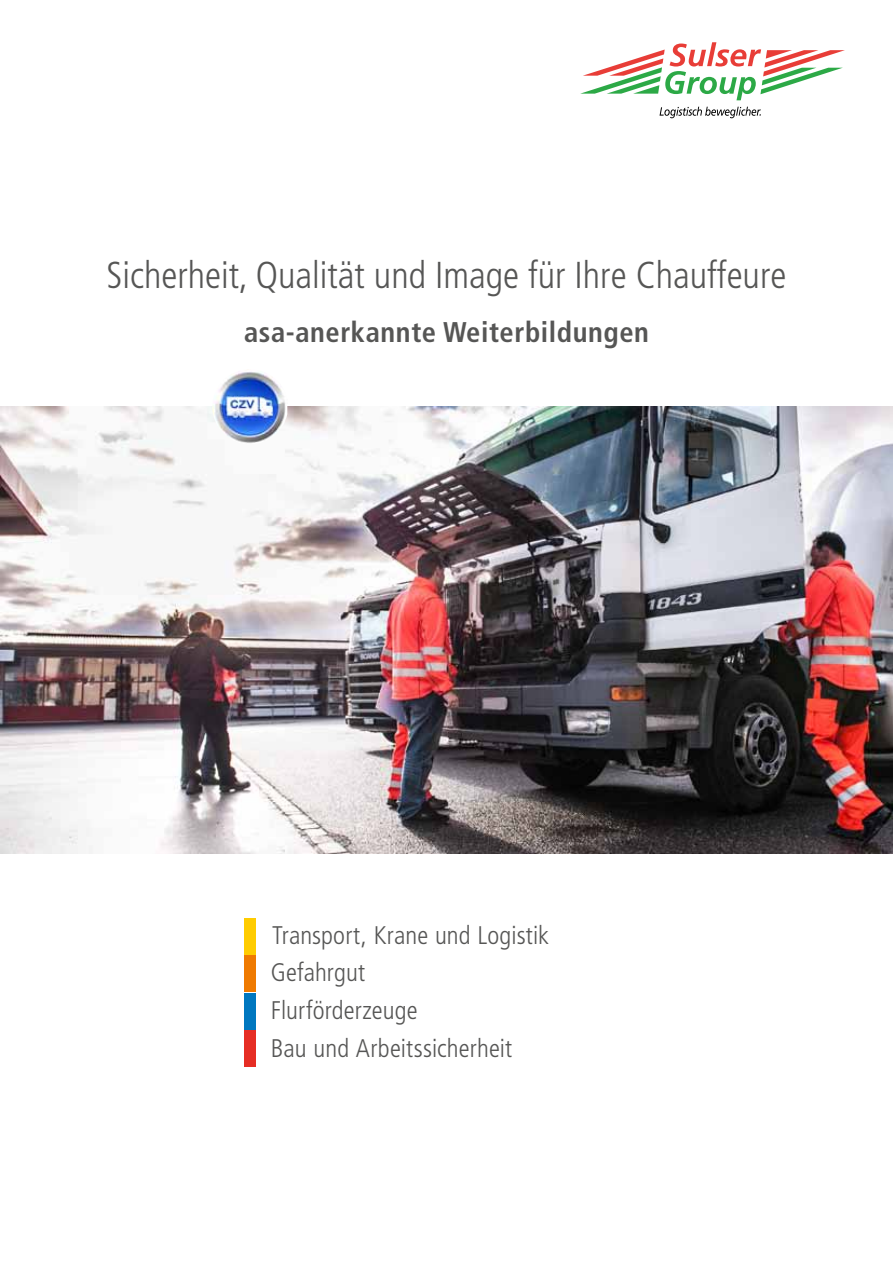
<style>
.page{position:relative;width:893px;height:1263px;background:#fff}
.page>*{position:absolute;margin:0;border:0;box-sizing:border-box;transform-origin:0 0}
.t1{font:300 condensed 37.5px "Frutiger";color:#565655}
.t2{font:700 condensed 28.5px "Frutiger";letter-spacing:.02em;color:#565655}
.t3{font:300 condensed 25.5px "Frutiger";letter-spacing:.005em;color:#565655}
</style>
<div class="page">
<div style="left:244px;top:1031px;width:12px;height:36px;background:#e62d24"></div>
<div style="left:244px;top:955px;width:12px;height:36px;background:#ef7a00"></div>
<div style="left:244px;top:993px;width:12px;height:36px;background:#0077bf"></div>
<div style="left:244px;top:918px;width:12px;height:36px;background:#fc0"></div>
<img style="left:0;top:407px;width:893px;height:446px">
<svg style="left:580px;top:42px;width:265px;height:58px"></svg>
<svg style="left:659px;top:107px;width:102px;height:11px"></svg>
<img style="left:212px;top:371px;width:75px;height:73px">
<h1 class="t1" style="left:107px;top:256px;width:681px">Sicherheit, Qualität und Image für Ihre Chauffeure</h1>
<p class="t2" style="left:244px;top:320px;width:406px">asa-anerkannte Weiterbildungen</p>
<p class="t3" style="left:272px;top:922px;width:278px">Transport, Krane und Logistik</p>
<p class="t3" style="left:271px;top:959px;width:96px">Gefahrgut</p>
<p class="t3" style="left:271px;top:997px;width:148px">Flurförderzeuge</p>
<p class="t3" style="left:271px;top:1035px;width:243px">Bau und Arbeitssicherheit</p>
</div>
